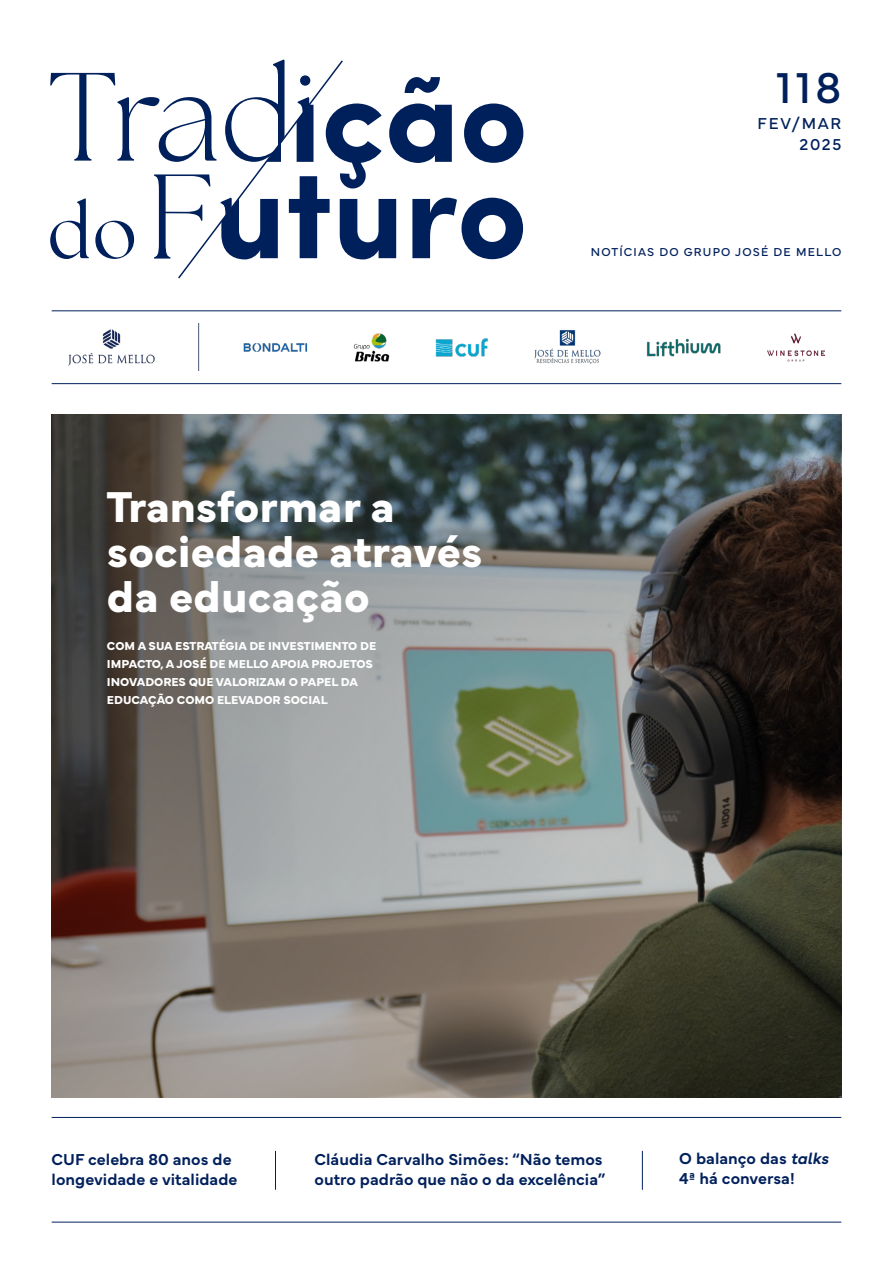
<style>
.page{position:relative;width:893px;height:1263px;background:#fff}
.page>*{position:absolute;margin:0;border:0;box-sizing:border-box;transform-origin:0 0}
.t1{font:700 45px/45px "Mundial";color:#fff}
.t2{font:45px "Mundial";color:#00205c}
.t3{font:600 16.5px/19.8px "Mundial";color:#00205c}
.t4{font:16.5px/21px "Mundial";letter-spacing:.1em;color:#00205c;text-align:right}
.t5{font:700 12px/18px "Mundial";color:#fff}
.t6{font:12px "Mundial";letter-spacing:.1em;color:#00205c}
.s1{font-style:italic}
</style>
<div class="page">
<hr style="left:52px;top:383px;width:789px;height:1px;background:#00205c">
<hr style="left:52px;top:310px;width:789px;height:1px;background:#00205c">
<img style="left:68px;top:324px;width:757px;height:47px">
<hr style="left:52px;top:1222px;width:789px;height:1px;background:#00205c">
<svg style="left:50px;top:59px;width:473px;height:219px"></svg>
<hr style="left:52px;top:1117px;width:789px;height:1px;background:#00205c">
<hr style="left:642px;top:1151px;width:1px;height:39px;background:#00205c">
<hr style="left:275px;top:1151px;width:1px;height:39px;background:#00205c">
<img style="left:52px;top:414px;width:789px;height:684px">
<h1 class="t2" style="left:776px;top:53px;width:66px">118</h1>
<p class="t4" style="left:758px;top:112px;width:85px">FEV/MAR<br>2025</p>
<h1 class="t1" style="left:107px;top:480px;width:377px">Transformar a sociedade através da educação</h1>
<p class="t5" style="left:107px;top:636px;width:271px">COM A SUA ESTRATÉGIA DE INVESTIMENTO DE IMPACTO, A JOSÉ DE MELLO APOIA PROJETOS INOVADORES QUE VALORIZAM O PAPEL DA EDUCAÇÃO COMO ELEVADOR SOCIAL</p>
<p class="t6" style="left:591px;top:242px;width:252px">NOTÍCIAS DO GRUPO JOSÉ DE MELLO</p>
<p class="t3" style="left:52px;top:1148px;width:187px">CUF celebra 80 anos de longevidade e vitalidade</p>
<p class="t3" style="left:679px;top:1147px;width:151px">O balanço das <span class="s1">talks<br></span>4ª há conversa!</p>
<p class="t3" style="left:315px;top:1148px;width:292px">Cláudia Carvalho Simões: “Não temos outro padrão que não o da excelência”</p>
</div>
